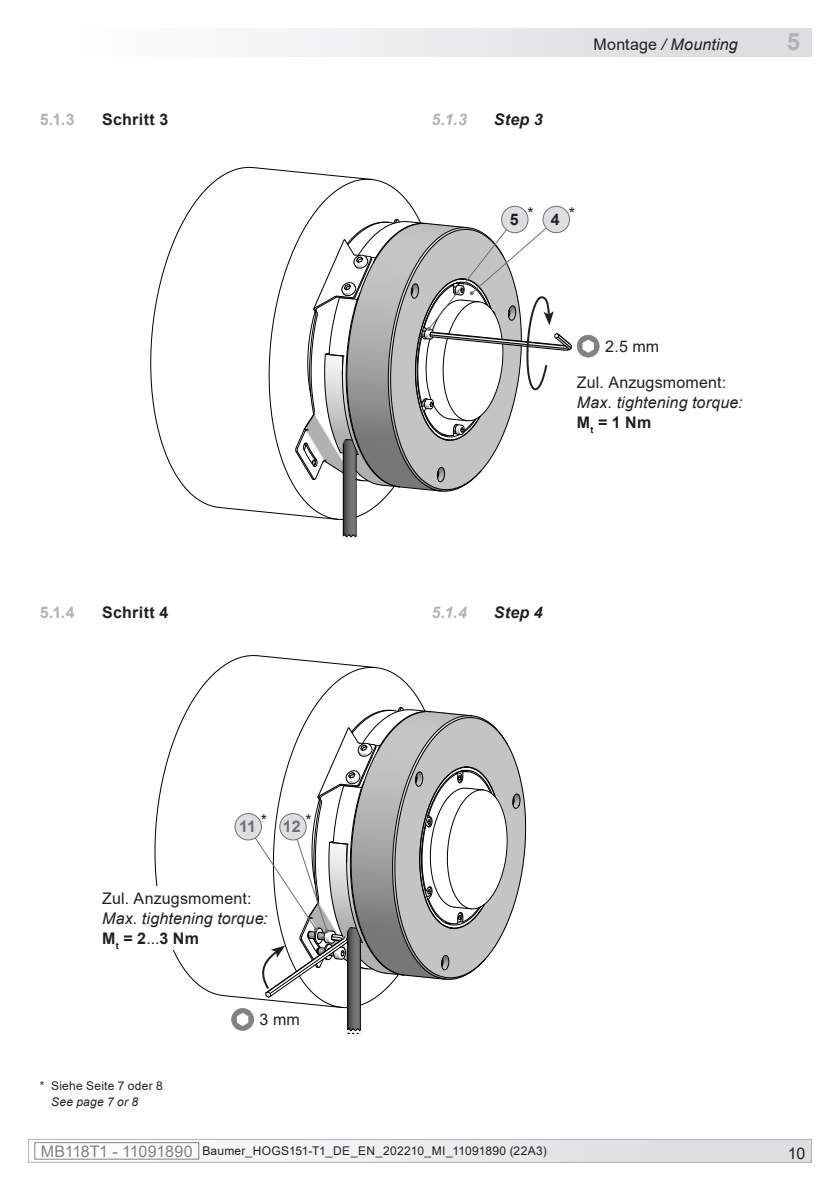
<style>
.page{position:relative;width:840px;height:1191px;background:#fff}
.page>*{position:absolute;margin:0;border:0;box-sizing:border-box;transform-origin:0 0}
.t1{font:700 24px "Arial";color:#b2b3b7}
.EN_links{font:italic 16px "Arial";letter-spacing:.01em;color:#231f20}
.DE_links{font:16px "Arial";letter-spacing:.01em;color:#231f20}
.DE_links-2{font:700 16px "Arial";color:#231f20}
.Kapitel_1-1-1_DE{font:700 16px "Arial";letter-spacing:.02em;color:#231f20}
.Kapitel_1-1-1_DE-2{font:700 16px "Arial";color:#b2b3b7}
.Kapitel_1-1-1_EN{font:italic 700 16px "Arial";color:#b2b3b7}
.Kapitel_1-1-1_EN-2{font:italic 700 16px "Arial";letter-spacing:.02em;color:#231f20}
.Bezugszahl_Option{font:700 16px "Arial";color:#6d7075}
.Bezugszahl_Inhalt{font:700 16px "Arial";color:#231f20}
.t2{font:12px/16px "Arial";letter-spacing:.02em;color:#231f20}
.s1{font-weight:400}
.s2{font-style:italic}
.s3{font-style:normal}
.s4{font-size:16px;color:#808285}
</style>
<div class="page">
<div style="left:29px;top:1139px;width:781px;height:23px;background:linear-gradient(to right,#f8f8f8,#dbdddf)"></div>
<div style="left:35px;top:1142px;width:164px;height:17px;border:1px solid #808285"></div>
<div style="left:28px;top:1139px;width:783px;height:23px;border:1px solid #b2b3b7"></div>
<div style="left:28px;top:28px;width:783px;height:29px;background:linear-gradient(to right,#fff,#d8d9dc)"></div>
<hr style="left:355px;top:450px;width:1px;height:86px;background:#000">
<hr style="left:343px;top:444px;width:1px;height:92px;background:#000">
<svg style="left:343px;top:534px;width:13px;height:3px"></svg>
<svg style="left:150px;top:167px;width:449px;height:352px"></svg>
<div style="left:501px;top:206px;width:26px;height:27px;background:#dddee0;border-radius:50%"></div>
<div style="left:501px;top:206px;width:27px;height:27px;border:1px solid #6d7075;border-radius:50%"></div>
<div style="left:542px;top:206px;width:27px;height:27px;background:#dddee0;border-radius:50%"></div>
<div style="left:542px;top:206px;width:27px;height:27px;border:1px solid #6d7075;border-radius:50%"></div>
<svg style="left:155px;top:655px;width:370px;height:378px"></svg>
<p class="Kapitel_1-1-1_DE-2" style="left:40px;top:108px;width:36px">5.1.3</p>
<p class="Kapitel_1-1-1_DE" style="left:102px;top:108px;width:68px">Schritt 3</p>
<p class="Kapitel_1-1-1_DE-2" style="left:40px;top:601px;width:36px">5.1.4</p>
<p class="Kapitel_1-1-1_DE" style="left:102px;top:601px;width:68px">Schritt 4</p>
<p class="DE_links" style="left:260px;top:809px;width:8px">*</p>
<p class="Bezugszahl_Option" style="left:239px;top:815px;width:18px">11</p>
<p class="DE_links" style="left:305px;top:809px;width:8px">*</p>
<p class="Bezugszahl_Option" style="left:283px;top:815px;width:19px">12</p>
<p class="DE_links" style="left:102px;top:887px;width:151px">Zul. Anzugsmoment:</p>
<p class="EN_links" style="left:102px;top:908px;width:167px">Max. tightening torque:</p>
<p class="DE_links-2" style="left:102px;top:927px;width:98px">M<sub>t</sub> = 2<span class="s1">...</span>3 Nm</p>
<p class="t2" style="left:51px;top:1077px;width:113px;text-indent:-11px">* Siehe Seite 7 oder 8<br><span class="s2">See page 7 or 8</span></p>
<p class="DE_links" style="left:259px;top:1008px;width:42px">3 mm</p>
<p class="Kapitel_1-1-1_EN" style="left:431px;top:109px;width:37px">5.1.3</p>
<p class="Kapitel_1-1-1_EN-2" style="left:493px;top:109px;width:50px">Step 3</p>
<h2 class="EN_links" style="left:593px;top:34px;width:146px"><span class="s3">Montage</span> / Mounting</h2>
<h1 class="t1" style="left:786px;top:24px;width:15px">5</h1>
<p class="DE_links" style="left:527px;top:202px;width:8px">*</p>
<p class="DE_links" style="left:568px;top:202px;width:8px">*</p>
<p class="Bezugszahl_Inhalt" style="left:509px;top:208px;width:10px">5</p>
<p class="Bezugszahl_Inhalt" style="left:550px;top:208px;width:10px">4</p>
<p class="DE_links" style="left:605px;top:335px;width:56px">2.5 mm</p>
<p class="DE_links" style="left:576px;top:371px;width:151px">Zul. Anzugsmoment:</p>
<p class="EN_links" style="left:576px;top:392px;width:167px">Max. tightening torque:</p>
<p class="DE_links-2" style="left:576px;top:411px;width:76px">M<sub>t</sub> = 1 Nm</p>
<p class="Kapitel_1-1-1_EN" style="left:431px;top:602px;width:37px">5.1.4</p>
<p class="Kapitel_1-1-1_EN-2" style="left:493px;top:602px;width:50px">Step 4</p>
<p class="t2" style="left:41px;top:1143px;width:507px"><span class="s4">MB118T1 - 11091890</span> Baumer_HOGS151-T1_DE_EN_202210_MI_11091890 (22A3)</p>
<h2 class="DE_links" style="left:787px;top:1142px;width:19px">10</h2>
</div>
